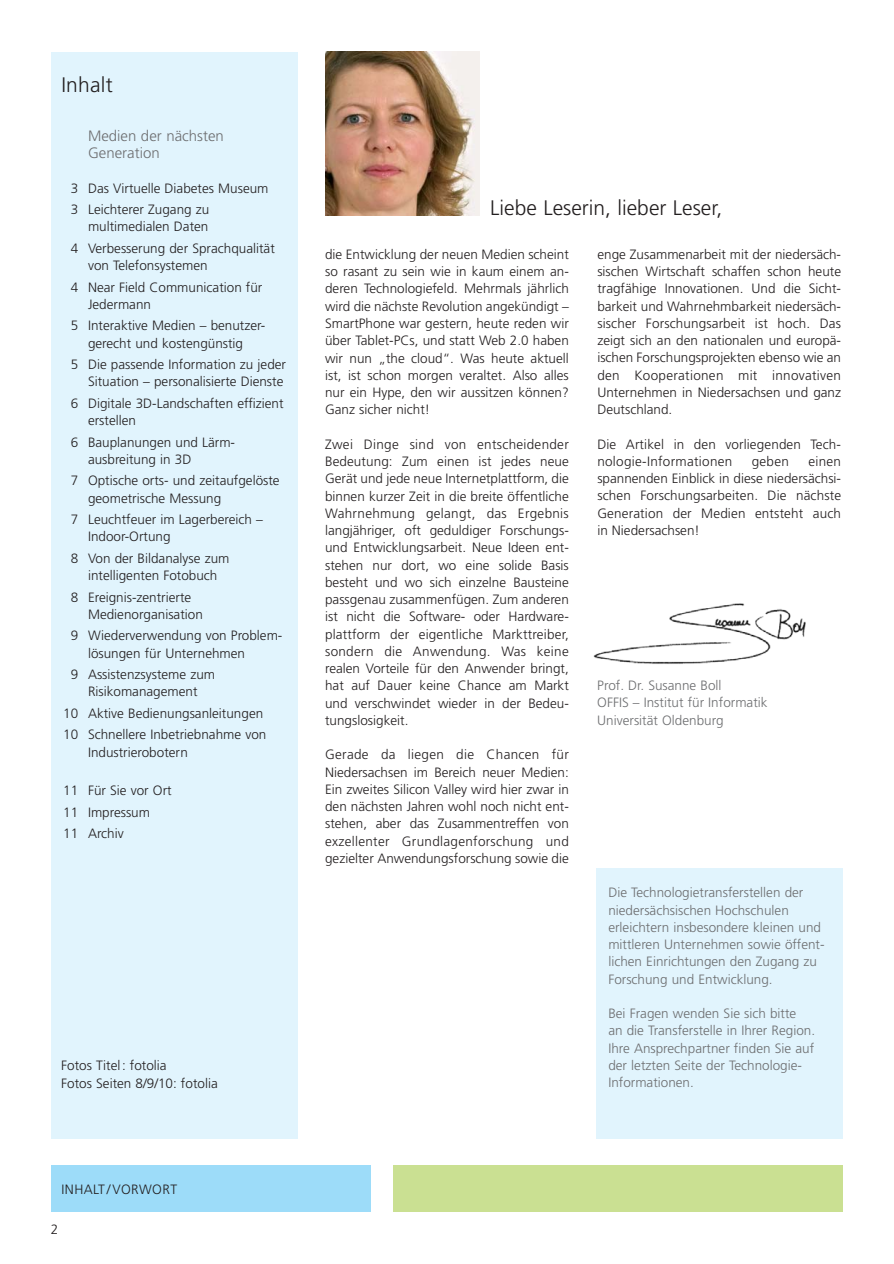
<style>
.page{position:relative;width:894px;height:1264px;background:#fff}
.page>*{position:absolute;margin:0;border:0;box-sizing:border-box;transform-origin:0 0}
.t1{font:300 21px "Frutiger";color:#231f20}
.t2{font:300 15px/17.2px "Frutiger";color:#6d6e70}
.t3{font:300 13.5px/17.2px "Frutiger";color:#231f20}
.t4{font:300 13.5px/17.2px "Frutiger";color:#6d6e70}
.t5{font:300 13.5px "Frutiger";letter-spacing:.03em;color:#231f20}
</style>
<div class="page">
<img style="left:593px;top:603px;width:213px;height:61px">
<div style="left:596px;top:869px;width:246px;height:270px;background:#e1f4fd"></div>
<div style="left:51px;top:1165px;width:319px;height:47px;background:#9ddcf9"></div>
<div style="left:393px;top:1165px;width:449px;height:47px;background:#cae092"></div>
<div style="left:51px;top:52px;width:247px;height:1087px;background:#e1f4fd"></div>
<img style="left:325px;top:52px;width:154px;height:163px">
<h1 class="t1" style="left:61px;top:76px;width:53px">Inhalt</h1>
<p class="t2" style="left:88px;top:128px;width:137px">Medien der nächsten<br>Generation</p>
<p class="t3" style="left:71px;top:178px;width:199px;line-height:21.5px">3 Das Virtuelle Diabetes Museum<br>3 Leichterer Zugang zu</p>
<p class="t3" style="left:71px;top:216px;width:205px;line-height:21.5px;text-indent:17px">multimedialen Daten<br>4 Verbesserung der Sprachqualität</p>
<p class="t3" style="left:71px;top:255px;width:193px;line-height:21.5px;text-indent:17px">von Telefonsystemen<br>4 Near Field Communication für</p>
<p class="t3" style="left:71px;top:294px;width:196px;line-height:21.5px;text-indent:17px">Jedermann<br>5 Interaktive Medien – benutzer-</p>
<p class="t3" style="left:71px;top:333px;width:217px;line-height:21.5px;text-indent:17px">gerecht und kostengünstig<br>5 Die passende Information zu jeder</p>
<p class="t3" style="left:71px;top:371px;width:214px;line-height:21.5px;text-align:right">Situation – personalisierte Dienste<br>6 Digitale 3D-Landschaften effizient</p>
<p class="t3" style="left:71px;top:410px;width:166px;line-height:21.5px;text-indent:17px">erstellen<br>6 Bauplanungen und Lärm-</p>
<p class="t3" style="left:71px;top:449px;width:210px;line-height:21.5px;text-indent:17px">ausbreitung in 3D<br>7 Optische orts- und zeitaufgelöste</p>
<p class="t3" style="left:71px;top:488px;width:194px;line-height:21.5px;text-indent:17px">geometrische Messung<br>7 Leuchtfeuer im Lagerbereich –</p>
<p class="t3" style="left:71px;top:526px;width:160px;line-height:21.5px;text-indent:17px">Indoor-Ortung<br>8 Von der Bildanalyse zum</p>
<p class="t3" style="left:71px;top:565px;width:148px;line-height:21.5px;text-indent:17px">intelligenten Fotobuch<br>8 Ereignis-zentrierte</p>
<p class="t3" style="left:71px;top:604px;width:213px;line-height:21.5px;text-indent:17px">Medienorganisation<br>9 Wiederverwendung von Problem-</p>
<p class="t3" style="left:71px;top:643px;width:176px;line-height:21.5px;text-indent:17px">lösungen für Unternehmen<br>9 Assistenzsysteme zum</p>
<p class="t3" style="left:63px;top:682px;width:204px;line-height:21.5px;text-indent:25px">Risikomanagement<br>10 Aktive Bedienungsanleitungen<br>10 Schnellere Inbetriebnahme von</p>
<p class="t3" style="left:88px;top:744px;width:101px">Industrierobotern</p>
<p class="t3" style="left:63px;top:781px;width:110px;line-height:21.5px">11 Für Sie vor Ort<br>11 Impressum<br>11 Archiv</p>
<p class="t3" style="left:61px;top:1058px;width:158px">Fotos Titel: fotolia<br>Fotos Seiten 8/9/10: fotolia</p>
<p class="t5" style="left:62px;top:1183px;width:117px">INHALT /VORWORT</p>
<p class="t3" style="left:51px;top:1221px;width:9px">2</p>
<h1 class="t1" style="left:490px;top:199px;width:233px">Liebe Leserin, lieber Leser,</h1>
<p class="t3" style="left:325px;top:246px;width:245px;text-align:justify">die Entwicklung der neuen Medien scheint so rasant zu sein wie in kaum einem an&shy;deren Technologiefeld. Mehrmals jährlich wird die nächste Revolution angekündigt – SmartPhone war gestern, heute reden wir über Tablet-PCs, und statt Web 2.0 haben wir nun „the cloud“. Was heute aktuell ist, ist schon morgen veraltet. Also alles nur ein Hype, den wir aussitzen können?<br>Ganz sicher nicht!</p>
<p class="t3" style="left:325px;top:436px;width:245px;text-align:justify">Zwei Dinge sind von entscheidender Bedeutung: Zum einen ist jedes neue Gerät und jede neue Internetplattform, die binnen kurzer Zeit in die breite öffentliche Wahrnehmung gelangt, das Ergebnis langjähriger, oft geduldiger Forschungs&shy;und Entwicklungsarbeit. Neue Ideen ent&shy;stehen nur dort, wo eine solide Basis besteht und wo sich einzelne Bausteine passgenau zusammenfügen. Zum anderen ist nicht die Software- oder Hardware&shy;plattform der eigentliche Markttreiber, sondern die Anwendung. Was keine realen Vorteile für den Anwender bringt, hat auf Dauer keine Chance am Markt und verschwindet wieder in der Bedeu&shy;tungslosigkeit.</p>
<p class="t3" style="left:325px;top:747px;width:245px;text-align:justify">Gerade da liegen die Chancen für Niedersachsen im Bereich neuer Medien:<br>Ein zweites Silicon Valley wird hier zwar in den nächsten Jahren wohl noch nicht ent&shy;stehen, aber das Zusammentreffen von exzellenter Grundlagenforschung und gezielter Anwendungsforschung sowie die</p>
<p class="t3" style="left:597px;top:246px;width:245px;text-align:justify">enge Zusammenarbeit mit der niedersäch&shy;sischen Wirtschaft schaffen schon heute tragfähige Innovationen. Und die Sicht&shy;barkeit und Wahrnehmbarkeit niedersäch&shy;sischer Forschungsarbeit ist hoch. Das zeigt sich an den nationalen und europä&shy;ischen Forschungsprojekten ebenso wie an den Kooperationen mit innovativen Unternehmen in Niedersachsen und ganz Deutschland.</p>
<p class="t3" style="left:597px;top:436px;width:245px">Die Artikel in den vorliegenden Tech&shy;nologie-Informationen</p>
<p class="t3" style="left:751px;top:453px;width:39px">geben</p>
<p class="t3" style="left:597px;top:453px;width:245px;text-align:justify;text-indent:211px">einen spannenden Einblick in diese niedersächsi&shy;schen Forschungsarbeiten. Die nächste Generation der Medien entsteht auch in Niedersachsen!</p>
<p class="t4" style="left:597px;top:678px;width:172px">Prof. Dr. Susanne Boll<br>OFFIS – Institut für Informatik<br>Universität Oldenburg</p>
<p class="t4" style="left:608px;top:885px;width:218px">Die Technologietransferstellen der niedersächsischen Hochschulen erleichtern insbesondere kleinen und mittleren Unternehmen sowie öffent&shy;lichen Einrichtungen den Zugang zu Forschung und Entwicklung.</p>
<p class="t4" style="left:608px;top:1005px;width:208px">Bei Fragen wenden Sie sich bitte<br>an die Transferstelle in Ihrer Region.<br>Ihre Ansprechpartner finden Sie auf der letzten Seite der Technologie-<br>Informationen.</p>
</div>
